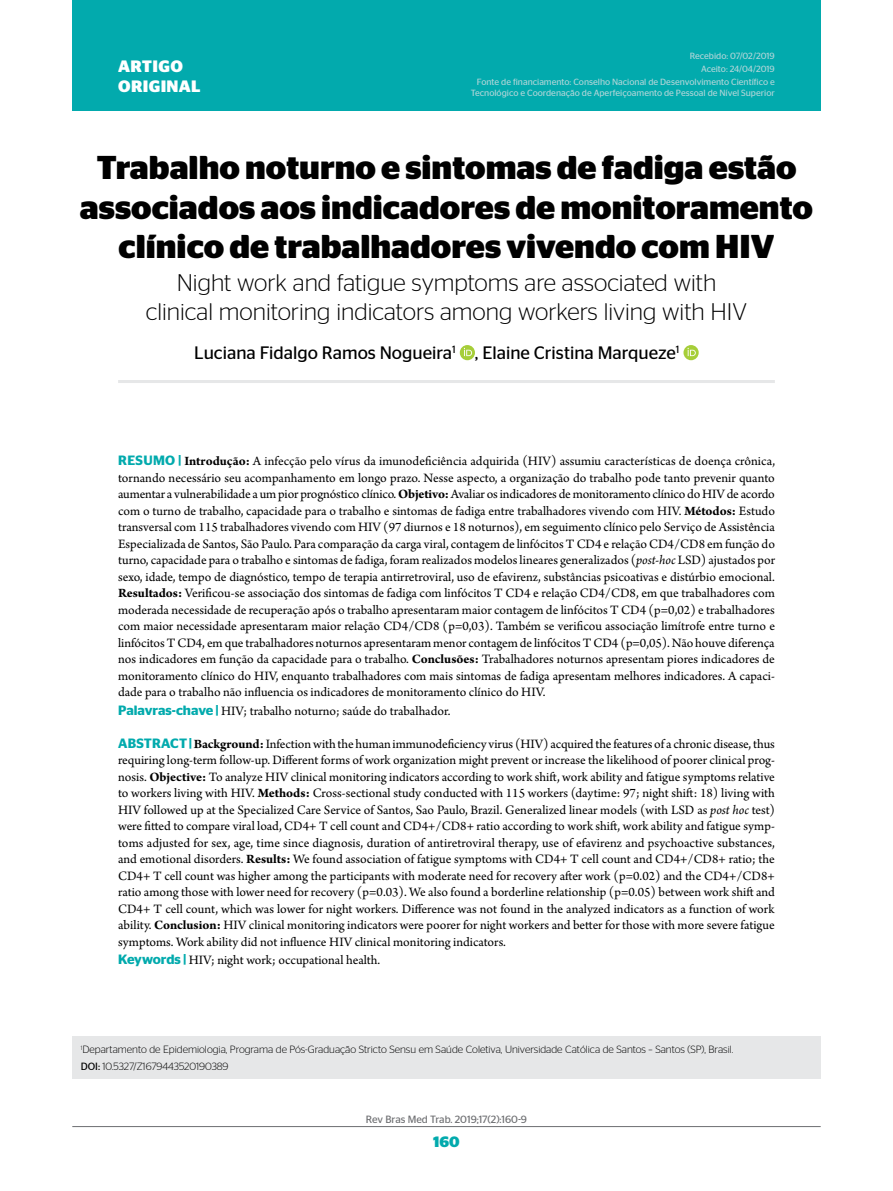
<style>
.page{position:relative;width:893px;height:1191px;background:#fff}
.page>*{position:absolute;margin:0;border:0;box-sizing:border-box;transform-origin:0 0}
.t1{font:700 33px/39.6px "Stag Sans";color:#000;text-align:center}
.t2{font:300 24px/28.8px "Stag Sans";color:#000;text-align:center}
.t3{font:18px "Stag Sans";color:#000}
.t4{font:700 16.5px/19.8px "Stag Sans";letter-spacing:.02em;color:#fff}
.t5{font:700 15px "Stag Sans";color:#02aaad}
.t6{font:13.5px/16.5px "Arno Pro";color:#000;text-align:justify}
.t7{font:300 10.5px/16.8px "Stag Sans";color:#000}
.t8{font:10.5px "Stag Sans";color:#6d6e71}
.t9{font:9px/12.9px "Stag Sans";color:#afd5d8;text-align:right}
.s1{font-family:"Stag Sans";font-weight:600;color:#02aaad}
.s2{font-weight:700}
.s3{font-style:italic}
.s4{font-weight:400}
</style>
<div class="page">
<hr style="left:72px;top:1126px;width:749px;height:1px;background:#6d6e71">
<div style="left:72px;top:0;width:749px;height:111px;background:#02aaad"></div>
<div style="left:72px;top:1036px;width:749px;height:42px;background:#e6e7e8"></div>
<hr style="left:118px;top:380px;width:657px;height:3px;background:#e6e7e8">
<div style="left:460px;top:345px;width:15px;height:15px;background:#a6ce39;border-radius:50%"></div>
<svg style="left:464px;top:348px;width:8px;height:8px"></svg>
<svg style="left:683px;top:345px;width:16px;height:15px"></svg>
<svg style="left:687px;top:348px;width:9px;height:8px"></svg>
<p class="t4" style="left:118px;top:56px;width:84px">ARTIGO<br>ORIGINAL</p>
<p class="t9" style="left:477px;top:49px;width:299px">Recebido: 07/02/2019<br>Aceito: 24/04/2019<br>Fonte de financiamento: Conselho Nacional de Desenvolvimento Científico e</p>
<p class="t9" style="left:471px;top:86px;width:306px">Tecnológico e Coordenação de Aperfeiçoamento de Pessoal de Nível Superior</p>
<h1 class="t1" style="left:80px;top:148px;width:735px">Trabalho noturno e sintomas de fadiga estão associados aos indicadores de monitoramento clínico de trabalhadores vivendo com HIV</h1>
<h2 class="t2" style="left:146px;top:268px;width:603px">Night work and fatigue symptoms are associated with clinical monitoring indicators among workers living with HIV</h2>
<h3 class="t3" style="left:194px;top:342px;width:487px">Luciana Fidalgo Ramos Nogueira<sup>1</sup> , Elaine Cristina Marqueze<sup>1</sup></h3>
<p class="t6" style="left:118px;top:453px;width:658px"><span class="s1">RESUMO |</span> <span class="s2">Introdução:</span> A infecção pelo vírus da imunodeficiência adquirida (HIV) assumiu características de doença crônica, tornando necessário seu acompanhamento em longo prazo. Nesse aspecto, a organização do trabalho pode tanto prevenir quanto aumentar a vulnerabilidade a um pior prognóstico clínico. <span class="s2">Objetivo:</span> Avaliar os indicadores de monitoramento clínico do HIV de acordo com o turno de trabalho, capacidade para o trabalho e sintomas de fadiga entre trabalhadores vivendo com HIV. <span class="s2">Métodos:</span> Estudo transversal com 115 trabalhadores vivendo com HIV (97 diurnos e 18 noturnos), em seguimento clínico pelo Serviço de Assistência Especializada de Santos, São Paulo. Para comparação da carga viral, contagem de linfócitos T CD4 e relação CD4/CD8 em função do turno, capacidade para o trabalho e sintomas de fadiga, foram realizados modelos lineares generalizados (<span class="s3">post-hoc</span> LSD) ajustados por sexo, idade, tempo de diagnóstico, tempo de terapia antirretroviral, uso de efavirenz, substâncias psicoativas e distúrbio emocional.<br><span class="s2">Resultados:</span> Verificou-se associação dos sintomas de fadiga com linfócitos T CD4 e relação CD4/CD8, em que trabalhadores com moderada necessidade de recuperação após o trabalho apresentaram maior contagem de linfócitos T CD4 (p=0,02) e trabalhadores com maior necessidade apresentaram maior relação CD4/CD8 (p=0,03). Também se verificou associação limítrofe entre turno e linfócitos T CD4, em que trabalhadores noturnos apresentaram menor contagem de linfócitos T CD4 (p=0,05). Não houve diferença nos indicadores em função da capacidade para o trabalho. <span class="s2">Conclusões:</span> Trabalhadores noturnos apresentam piores indicadores de monitoramento clínico do HIV, enquanto trabalhadores com mais sintomas de fadiga apresentam melhores indicadores. A capaci&shy;dade para o trabalho não influencia os indicadores de monitoramento clínico do HIV.</p>
<p class="t6" style="left:118px;top:703px;width:334px"><span class="s1">Palavras-chave |</span> HIV; trabalho noturno; saúde do trabalhador.</p>
<p class="t6" style="left:118px;top:736px;width:658px"><span class="s1">ABSTRACT |</span><span class="s2">Background:</span> Infection with the human immunodeficiency virus (HIV) acquired the features of a chronic disease, thus requiring long-term follow-up. Different forms of work organization might prevent or increase the likelihood of poorer clinical prog&shy;nosis. <span class="s2">Objective:</span> To analyze HIV clinical monitoring indicators according to work shift, work ability and fatigue symptoms relative to workers living with HIV. <span class="s2">Methods:</span> Cross-sectional study conducted with 115 workers (daytime: 97; night shift: 18) living with HIV followed up at the Specialized Care Service of Santos, Sao Paulo, Brazil. Generalized linear models (with LSD as <span class="s3">post hoc</span> test) were fitted to compare viral load, CD4+ T cell count and CD4+/CD8+ ratio according to work shift, work ability and fatigue symp&shy;toms adjusted for sex, age, time since diagnosis, duration of antiretroviral therapy, use of efavirenz and psychoactive substances, and emotional disorders. <span class="s2">Results:</span> We found association of fatigue symptoms with CD4+ T cell count and CD4+/CD8+ ratio; the CD4+ T cell count was higher among the participants with moderate need for recovery after work (p=0.02) and the CD4+/CD8+ ratio among those with lower need for recovery (p=0.03). We also found a borderline relationship (p=0.05) between work shift and CD4+ T cell count, which was lower for night workers. Difference was not found in the analyzed indicators as a function of work ability. <span class="s2">Conclusion:</span> HIV clinical monitoring indicators were poorer for night workers and better for those with more severe fatigue symptoms. Work ability did not influence HIV clinical monitoring indicators.</p>
<p class="t6" style="left:118px;top:952px;width:264px"><span class="s1">Keywords |</span> HIV; night work; occupational health.</p>
<p class="t7" style="left:81px;top:1041px;width:654px"><sup>1</sup>Departamento de Epidemiologia, Programa de Pós-Graduação Stricto Sensu em Saúde Coletiva, Universidade Católica de Santos – Santos (SP), Brasil.<br><span class="s4">DOI:</span> 10.5327/Z1679443520190389</p>
<p class="t8" style="left:366px;top:1113px;width:163px">Rev Bras Med Trab. 2019;17(2):160-9</p>
<p class="t5" style="left:433px;top:1132px;width:28px">160</p>
</div>
